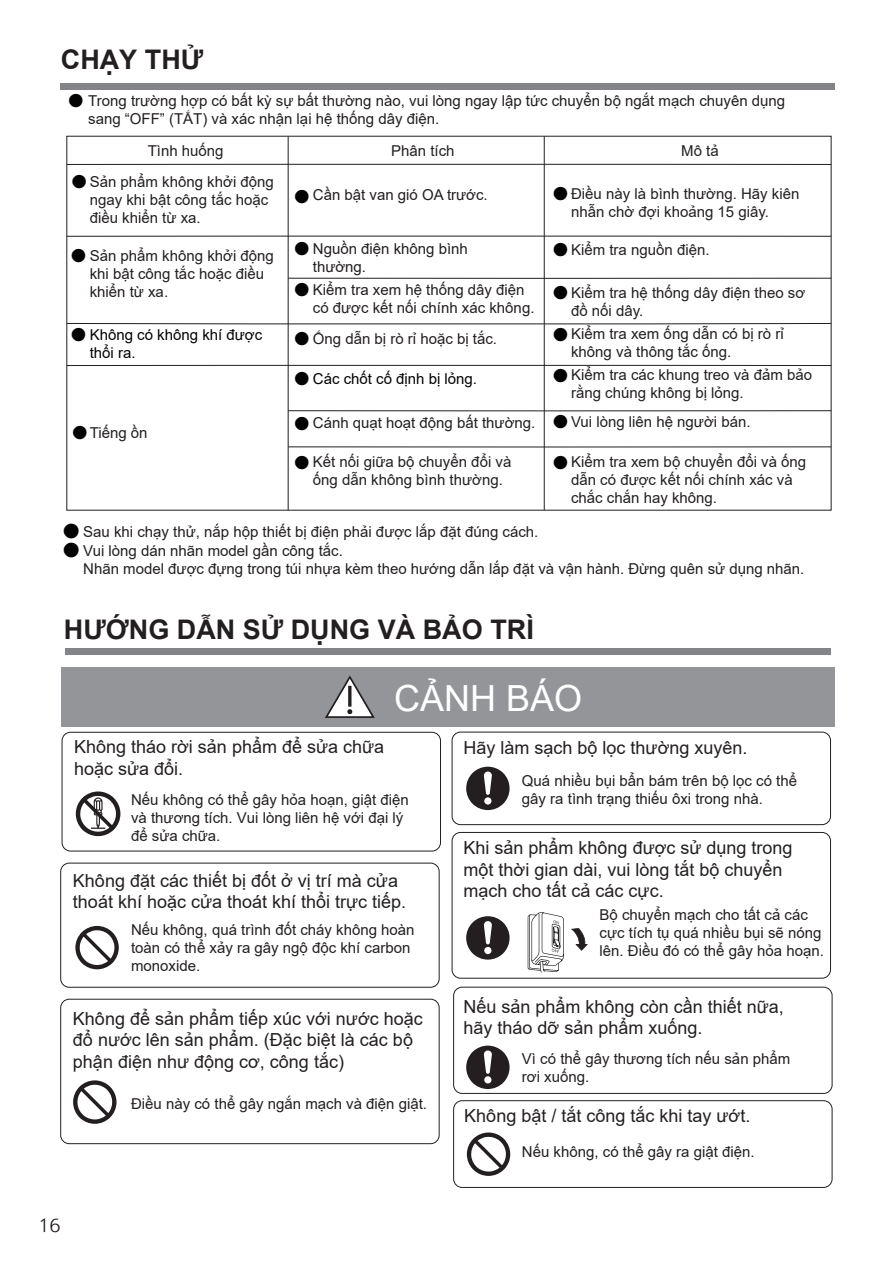
<style>
.page{position:relative;width:893px;height:1263px;background:#fff}
.page>*{position:absolute;margin:0;border:0;box-sizing:border-box;transform-origin:0 0}
.t1{font:36px "Arial";color:#fff}
.t2{font:700 27px "Arial";color:#231f20}
.t3{font:18px/21.6px "Arial";color:#231f20}
.t4{font:16.5px "PUD Sans serif R";color:#231f20;scale:1.05 1}
.t5{font:15px/18px "Arial";color:#231f20}
.t6{font:15px "Arial";color:#030303}
.t7{font:15px "Sim Hei";color:#040303}
.s1{font-family:"Sim Hei";color:#040303}
.s2{font-family:"Sim Hei";font-size:16.5px;color:#040303}
</style>
<div class="page">
<div style="left:453px;top:1100px;width:379px;height:88px;border:1px solid #231f20;border-radius:9px"></div>
<svg style="left:467px;top:1132px;width:43px;height:44px"></svg>
<div style="left:65px;top:649px;width:765px;height:6px;background:#828487"></div>
<div style="left:61px;top:667px;width:773px;height:59px;background:#939598"></div>
<svg style="left:325px;top:675px;width:50px;height:43px"></svg>
<div style="left:62px;top:732px;width:379px;height:119px;border:1px solid #231f20;border-radius:9px"></div>
<div style="left:452px;top:732px;width:379px;height:93px;border:1px solid #231f20;border-radius:9px"></div>
<div style="left:452px;top:832px;width:379px;height:147px;border:1px solid #231f20;border-radius:9px"></div>
<svg style="left:76px;top:791px;width:44px;height:45px"></svg>
<div style="left:60px;top:863px;width:380px;height:125px;border:1px solid #231f20;border-radius:9px"></div>
<div style="left:60px;top:999px;width:380px;height:145px;border:1px solid #231f20;border-radius:9px"></div>
<svg style="left:75px;top:926px;width:44px;height:43px"></svg>
<svg style="left:73px;top:1080px;width:44px;height:44px"></svg>
<div style="left:453px;top:987px;width:379px;height:107px;border:1px solid #231f20;border-radius:9px"></div>
<svg style="left:466px;top:1045px;width:44px;height:44px"></svg>
<svg style="left:466px;top:916px;width:44px;height:44px"></svg>
<svg style="left:466px;top:767px;width:44px;height:43px"></svg>
<svg style="left:571px;top:928px;width:17px;height:23px"></svg>
<svg style="left:528px;top:912px;width:36px;height:60px"></svg>
<div style="left:61px;top:83px;width:774px;height:7px;background:#828487"></div>
<hr style="left:288px;top:136px;width:1px;height:374px;background:#231f20">
<hr style="left:544px;top:136px;width:1px;height:374px;background:#231f20">
<svg style="left:68px;top:164px;width:764px;height:1px"></svg>
<svg style="left:68px;top:323px;width:764px;height:1px"></svg>
<svg style="left:287px;top:410px;width:545px;height:1px"></svg>
<svg style="left:287px;top:446px;width:545px;height:2px"></svg>
<svg style="left:66px;top:365px;width:766px;height:1px"></svg>
<svg style="left:66px;top:235px;width:766px;height:2px;background:#8f8d8e"></svg>
<svg style="left:287px;top:277px;width:545px;height:2px"></svg>
<h2 class="t2" style="left:61px;top:40px;width:144px">CHẠY THỬ</h2>
<p class="t5" style="left:69px;top:91px;width:718px"><span class="s1">●</span> Trong trường hợp có bất kỳ sự bất thường nào, vui lòng ngay lập tức chuyển bộ ngắt mạch chuyên dụng</p>
<p class="t5" style="left:148px;top:102px;width:293px;line-height:32.1px;text-indent:-60px">sang “OFF” (TẮT) và xác nhận lại hệ thống dây điện.<br>Tình huống</p>
<p class="t5" style="left:391px;top:141px;width:65px">Phân tích</p>
<p class="t5" style="left:681px;top:141px;width:39px">Mô tả</p>
<p class="t5" style="left:72px;top:173px;width:204px"><span class="s1">●</span> Sản phẩm không khởi động</p>
<p class="t7" style="left:294px;top:189px;width:16px">●</p>
<p class="t5" style="left:553px;top:185px;width:248px"><span class="s1">●</span> Điều này là bình thường. Hãy kiên</p>
<p class="t5" style="left:90px;top:191px;width:180px">ngay khi bật công tắc hoặc điều khiển từ xa.</p>
<p class="t5" style="left:313px;top:186px;width:176px">Cần bật van gió OA trước.</p>
<p class="t5" style="left:571px;top:203px;width:199px">nhẫn chờ đợi khoảng 15 giây.</p>
<p class="t5" style="left:71px;top:247px;width:204px"><span class="s1">●</span> Sản phẩm không khởi động</p>
<p class="t5" style="left:294px;top:240px;width:175px"><span class="s1">●</span> Nguồn điện không bình</p>
<p class="t5" style="left:294px;top:281px;width:232px"><span class="s1">●</span> Kiểm tra xem hệ thống dây điện</p>
<p class="t6" style="left:71px;top:325px;width:193px"><span class="s1">●</span> Không có không khí được</p>
<p class="t5" style="left:294px;top:330px;width:204px"><span class="s1">●</span> Ống dẫn bị rò rỉ hoặc bị tắc.</p>
<p class="t5" style="left:553px;top:241px;width:158px"><span class="s1">●</span> Kiểm tra nguồn điện.</p>
<p class="t5" style="left:553px;top:283px;width:254px"><span class="s1">●</span> Kiểm tra hệ thống dây điện theo sơ</p>
<p class="t5" style="left:553px;top:325px;width:232px"><span class="s1">●</span> Kiểm tra xem ống dẫn có bị rò rỉ</p>
<p class="t5" style="left:553px;top:366px;width:261px"><span class="s1">●</span> Kiểm tra các khung treo và đảm bảo</p>
<p class="t5" style="left:553px;top:412px;width:199px"><span class="s1">●</span> Vui lòng liên hệ người bán.</p>
<p class="t5" style="left:553px;top:453px;width:255px"><span class="s1">●</span> Kiểm tra xem bộ chuyển đổi và ống</p>
<p class="t5" style="left:90px;top:265px;width:176px">khi bật công tắc hoặc điều khiển từ xa.</p>
<p class="t5" style="left:313px;top:258px;width:55px">thường.</p>
<p class="t5" style="left:313px;top:299px;width:223px">có được kết nối chính xác không.</p>
<p class="t5" style="left:571px;top:301px;width:74px">đồ nối dây.</p>
<p class="t6" style="left:90px;top:343px;width:47px">thổi ra.</p>
<p class="t5" style="left:571px;top:343px;width:162px">không và thông tắc ống.</p>
<p class="t5" style="left:571px;top:384px;width:174px">rằng chúng không bị lỏng.</p>
<p class="t6" style="left:294px;top:369px;width:184px"><span class="s1">●</span> Các chốt cố định bị lỏng.</p>
<p class="t5" style="left:294px;top:414px;width:242px"><span class="s1">●</span> Cánh quạt hoạt động bất thường.</p>
<p class="t5" style="left:294px;top:453px;width:218px"><span class="s1">●</span> Kết nối giữa bộ chuyển đổi và</p>
<p class="t5" style="left:72px;top:424px;width:77px"><span class="s1">●</span>Tiếng ồn</p>
<p class="t5" style="left:313px;top:471px;width:192px">ống dẫn không bình thường.</p>
<p class="t5" style="left:571px;top:471px;width:223px">dẫn có được kết nối chính xác và chắc chắn hay không.</p>
<p class="t5" style="left:83px;top:541px;width:723px;text-indent:-20px"><span class="s2">●</span> Vui lòng dán nhãn model gần công tắc.<br>Nhãn model được đựng trong túi nhựa kèm theo hướng dẫn lắp đặt và vận hành. Đừng quên sử dụng nhãn.</p>
<p class="t5" style="left:63px;top:522px;width:477px"><span class="s2">●</span> Sau khi chạy thử, nắp hộp thiết bị điện phải được lắp đặt đúng cách.</p>
<h2 class="t2" style="left:64px;top:610px;width:471px">HƯỚNG DẪN SỬ DỤNG VÀ BẢO TRÌ</h2>
<h1 class="t1" style="left:394px;top:673px;width:190px">CẢNH BÁO</h1>
<p class="t3" style="left:74px;top:736px;width:312px">Không tháo rời sản phẩm để sửa chữa hoặc sửa đổi.</p>
<p class="t5" style="left:131px;top:791px;width:279px">Nếu không có thể gây hỏa hoạn, giật điện và thương tích. Vui lòng liên hệ với đại lý để sửa chữa.</p>
<p class="t3" style="left:73px;top:869px;width:335px">Không đặt các thiết bị đốt ở vị trí mà cửa thoát khí hoặc cửa thoát khí thổi trực tiếp.</p>
<p class="t5" style="left:131px;top:920px;width:285px">Nếu không, quá trình đốt cháy không hoàn toàn có thể xảy ra gây ngộ độc khí carbon monoxide.</p>
<p class="t3" style="left:73px;top:1008px;width:351px">Không để sản phẩm tiếp xúc với nước hoặc đổ nước lên sản phẩm. (Đặc biệt là các bộ phận điện như động cơ, công tắc)</p>
<p class="t5" style="left:131px;top:1095px;width:297px">Điều này có thể gây ngắn mạch và điện giật.</p>
<p class="t4" style="left:38px;top:1214px;width:23px">16</p>
<p class="t3" style="left:464px;top:736px;width:285px">Hãy làm sạch bộ lọc thường xuyên.</p>
<p class="t5" style="left:522px;top:772px;width:277px">Quá nhiều bụi bẩn bám trên bộ lọc có thể gây ra tình trạng thiếu ôxi trong nhà.</p>
<p class="t3" style="left:464px;top:837px;width:331px">Khi sản phẩm không được sử dụng trong một thời gian dài, vui lòng tắt bộ chuyển mạch cho tất cả các cực.</p>
<p class="t5" style="left:599px;top:906px;width:226px">Bộ chuyển mạch cho tất cả các cực tích tụ quá nhiều bụi sẽ nóng lên. Điều đó có thể gây hỏa hoạn.</p>
<p class="t3" style="left:464px;top:995px;width:322px">Nếu sản phẩm không còn cần thiết nữa, hãy tháo dỡ sản phẩm xuống.</p>
<p class="t5" style="left:522px;top:1050px;width:270px">Vì có thể gây thương tích nếu sản phẩm rơi xuống.</p>
<p class="t3" style="left:464px;top:1105px;width:288px">Không bật / tắt công tắc khi tay ướt.</p>
<p class="t5" style="left:522px;top:1143px;width:234px">Nếu không, có thể gây ra giật điện.</p>
</div>
